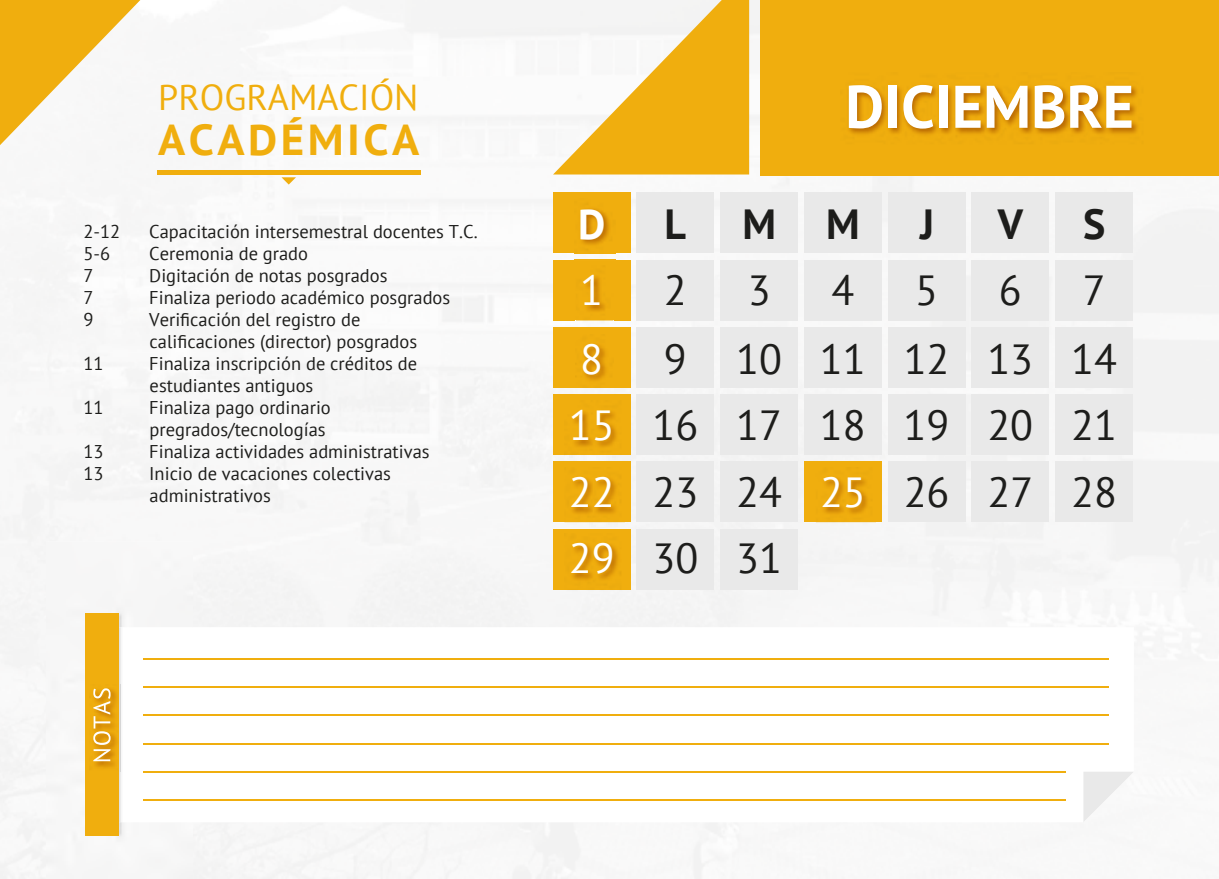
<style>
.page{position:relative;width:1219px;height:879px;background:#fff}
.page>*{position:absolute;margin:0;border:0;box-sizing:border-box;transform-origin:0 0}
.t1{font:700 60px "PT Sans";color:#fff}
.t2{font:700 43.2px "PT Sans";letter-spacing:.075em;color:#f0ae0e;scale:1.04 1}
.t3{font:42px/67.2px "PT Sans";color:#1d1d1b}
.t4{font:42px/66.4px "PT Sans";color:#fff}
.t5{font:700 42px "PT Sans";color:#1d1d1b}
.t6{font:700 42px "PT Sans";color:#fff}
.t7{font:36px "PT Sans";color:#f0ae0e}
.t8{font:18.4px/22px "PT Sans";color:#1d1d1b}
.s1{color:#fff}
.s2{color:#1d1d1b}
</style>
<div class="page">
<img style="left:0;top:0;width:1219px;height:879px">
<div style="left:760px;top:0;width:459px;height:176px;background:#f0ae0e"></div>
<svg style="left:553px;top:0;width:196px;height:174px"></svg>
<svg style="left:0;top:0;width:140px;height:145px"></svg>
<img style="left:848px;top:86px;width:290px;height:49px">
<svg style="left:281px;top:177px;width:15px;height:8px"></svg>
<hr style="left:157px;top:170px;width:264px;height:4px;background:#f0ae0e">
<svg style="left:193px;top:627px;width:941px;height:195px"></svg>
<svg style="left:1083px;top:771px;width:51px;height:51px"></svg>
<div style="left:46px;top:541px;width:147px;height:338px;background:#f7f6f6"></div>
<img style="left:119px;top:627px;width:74px;height:195px">
<div style="left:85px;top:613px;width:34px;height:223px;background:#f0ae0e"></div>
<hr style="left:144px;top:658px;width:965px;height:1px;background:#f0ae0e">
<hr style="left:144px;top:686px;width:965px;height:2px;background:#f0ae0e">
<hr style="left:144px;top:715px;width:965px;height:1px;background:#f0ae0e">
<hr style="left:144px;top:743px;width:965px;height:1px;background:#f0ae0e">
<hr style="left:144px;top:771px;width:922px;height:2px;background:#f0ae0e">
<hr style="left:144px;top:800px;width:922px;height:1px;background:#f0ae0e">
<img style="left:93px;top:684px;width:28px;height:87px">
<svg style="left:93px;top:688px;width:18px;height:73px"></svg>
<div style="left:553px;top:193px;width:77px;height:60px;background:#f0ae0e"></div>
<div style="left:637px;top:193px;width:77px;height:60px;background:#e9e9e9"></div>
<div style="left:720px;top:193px;width:78px;height:60px;background:#e9e9e9"></div>
<div style="left:804px;top:193px;width:77px;height:60px;background:#e9e9e9"></div>
<div style="left:888px;top:193px;width:77px;height:60px;background:#e9e9e9"></div>
<div style="left:972px;top:193px;width:77px;height:60px;background:#e9e9e9"></div>
<div style="left:1055px;top:193px;width:78px;height:60px;background:#e9e9e9"></div>
<div style="left:1055px;top:260px;width:78px;height:60px;background:#e9e9e9"></div>
<div style="left:553px;top:327px;width:77px;height:61px;background:#f0ae0e"></div>
<div style="left:637px;top:327px;width:77px;height:61px;background:#e9e9e9"></div>
<div style="left:720px;top:327px;width:78px;height:61px;background:#e9e9e9"></div>
<div style="left:804px;top:327px;width:77px;height:61px;background:#e9e9e9"></div>
<div style="left:888px;top:327px;width:77px;height:61px;background:#e9e9e9"></div>
<div style="left:972px;top:327px;width:77px;height:61px;background:#e9e9e9"></div>
<div style="left:553px;top:260px;width:77px;height:60px;background:#f0ae0e"></div>
<div style="left:637px;top:260px;width:77px;height:60px;background:#e9e9e9"></div>
<div style="left:720px;top:260px;width:78px;height:60px;background:#e9e9e9"></div>
<div style="left:804px;top:260px;width:77px;height:60px;background:#e9e9e9"></div>
<div style="left:888px;top:260px;width:77px;height:60px;background:#e9e9e9"></div>
<div style="left:972px;top:260px;width:77px;height:60px;background:#e9e9e9"></div>
<div style="left:1055px;top:327px;width:78px;height:61px;background:#e9e9e9"></div>
<div style="left:553px;top:394px;width:77px;height:61px;background:#f0ae0e"></div>
<div style="left:637px;top:394px;width:77px;height:61px;background:#e9e9e9"></div>
<div style="left:720px;top:394px;width:78px;height:61px;background:#e9e9e9"></div>
<div style="left:804px;top:394px;width:77px;height:61px;background:#e9e9e9"></div>
<div style="left:888px;top:394px;width:77px;height:61px;background:#e9e9e9"></div>
<div style="left:972px;top:394px;width:77px;height:61px;background:#e9e9e9"></div>
<div style="left:1055px;top:394px;width:78px;height:61px;background:#e9e9e9"></div>
<div style="left:553px;top:461px;width:77px;height:61px;background:#f0ae0e"></div>
<div style="left:637px;top:461px;width:77px;height:61px;background:#e9e9e9"></div>
<div style="left:720px;top:461px;width:78px;height:61px;background:#e9e9e9"></div>
<div style="left:804px;top:461px;width:77px;height:61px;background:#f0ae0e"></div>
<div style="left:888px;top:461px;width:77px;height:61px;background:#e9e9e9"></div>
<div style="left:972px;top:461px;width:77px;height:61px;background:#e9e9e9"></div>
<div style="left:1055px;top:461px;width:78px;height:61px;background:#e9e9e9"></div>
<div style="left:553px;top:529px;width:77px;height:60px;background:#f0ae0e"></div>
<div style="left:637px;top:529px;width:77px;height:60px;background:#e9e9e9"></div>
<div style="left:720px;top:529px;width:78px;height:60px;background:#e9e9e9"></div>
<img style="left:574px;top:209px;width:41px;height:51px">
<img style="left:816px;top:478px;width:60px;height:49px">
<img style="left:576px;top:345px;width:37px;height:49px">
<img style="left:576px;top:276px;width:37px;height:50px">
<img style="left:564px;top:411px;width:61px;height:50px">
<img style="left:564px;top:478px;width:61px;height:49px">
<img style="left:564px;top:544px;width:61px;height:50px">
<h3 class="t7" style="left:158px;top:74px;width:262px">PROGRAMACIÓN</h3>
<h2 class="t2" style="left:158px;top:111px;width:252px">ACADÉMICA</h2>
<p class="t8" style="left:83px;top:220px;width:38px">2-12</p>
<p class="t8" style="left:149px;top:220px;width:330px">Capacitación intersemestral docentes T.C.</p>
<p class="t8" style="left:83px;top:242px;width:28px">5-6</p>
<p class="t8" style="left:149px;top:242px;width:160px">Ceremonia de grado</p>
<p class="t8" style="left:83px;top:264px;width:12px">7</p>
<p class="t8" style="left:149px;top:264px;width:240px">Digitación de notas posgrados</p>
<p class="t8" style="left:83px;top:286px;width:12px">7</p>
<p class="t8" style="left:149px;top:286px;width:303px">Finaliza periodo académico posgrados</p>
<p class="t8" style="left:83px;top:308px;width:12px">9</p>
<p class="t8" style="left:149px;top:308px;width:269px">Verificación del registro de calificaciones (director) posgrados</p>
<p class="t8" style="left:83px;top:352px;width:22px">11</p>
<p class="t8" style="left:149px;top:352px;width:269px">Finaliza inscripción de créditos de estudiantes antiguos</p>
<p class="t8" style="left:83px;top:396px;width:22px">11</p>
<p class="t8" style="left:149px;top:396px;width:183px">Finaliza pago ordinario pregrados/tecnologías</p>
<p class="t8" style="left:83px;top:440px;width:22px">13</p>
<p class="t8" style="left:149px;top:440px;width:282px">Finaliza actividades administrativas</p>
<p class="t8" style="left:83px;top:462px;width:22px">13</p>
<p class="t8" style="left:149px;top:462px;width:243px">Inicio de vacaciones colectivas administrativos</p>
<h1 class="t1" style="left:845px;top:67px;width:290px">DICIEMBRE</h1>
<h3 class="t6" style="left:578px;top:196px;width:29px">D</h3>
<h3 class="t5" style="left:665px;top:196px;width:23px">L</h3>
<h3 class="t5" style="left:742px;top:196px;width:119px">M M</h3>
<h3 class="t5" style="left:920px;top:196px;width:16px">J</h3>
<h3 class="t5" style="left:998px;top:196px;width:27px">V</h3>
<h3 class="t5" style="left:1083px;top:196px;width:24px">S</h3>
<h3 class="t3" style="left:999px;top:256px;width:24px">6</h3>
<h3 class="t4" style="left:580px;top:256px;width:24px">1</h3>
<h3 class="t3" style="left:664px;top:256px;width:24px">2</h3>
<h3 class="t3" style="left:748px;top:256px;width:24px">3</h3>
<h3 class="t3" style="left:831px;top:256px;width:24px">4</h3>
<h3 class="t3" style="left:915px;top:256px;width:24px">5</h3>
<h3 class="t3" style="left:736px;top:256px;width:382px;text-indent:346px">7<br>10 11 12 13 14<br>17 18 19 20 21<br>24 <span class="s1">25</span> 26 27 28</h3>
<h3 class="t4" style="left:580px;top:325px;width:24px">8</h3>
<h3 class="t3" style="left:664px;top:324px;width:24px">9</h3>
<h3 class="t4" style="left:569px;top:391px;width:131px">15 <span class="s2">16<br></span>22<br>29</h3>
<h3 class="t3" style="left:652px;top:458px;width:131px;line-height:66.4px">23<br>30 31</h3>
</div>
